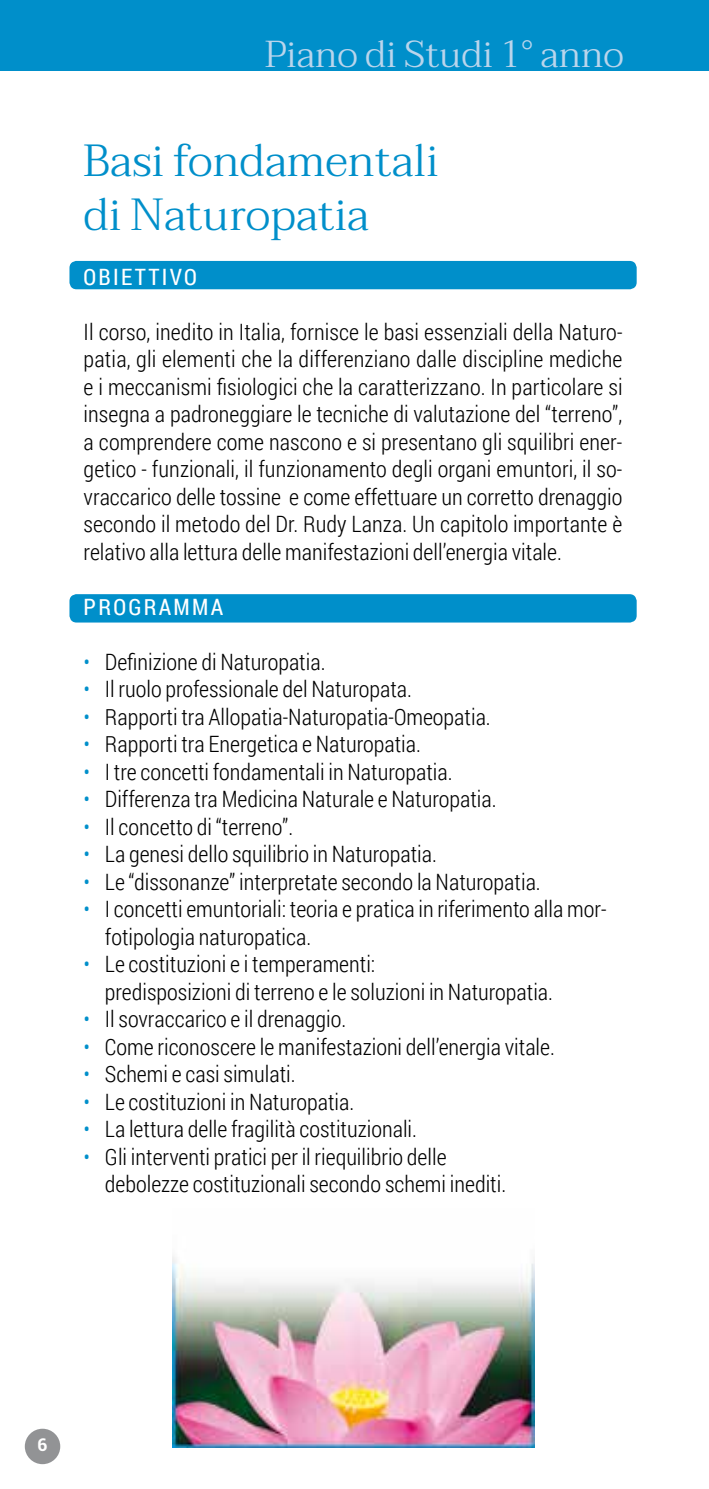
<style>
.page{position:relative;width:709px;height:1489px;background:#fff}
.page>*{position:absolute;margin:0;border:0;box-sizing:border-box;transform-origin:0 0}
.t1{font:300 45px/54px "Taviraj";color:#008fca}
.t2{font:300 37.5px "Taviraj";color:#bad5ec}
.t3{font:300 22.5px/27.5px "Roboto Condensed";color:#000}
.t4{font:22.5px "Roboto Condensed";letter-spacing:.1em;color:#fff}
.t5{font:700 17.5px "Roboto";color:#fff}
.s1{color:#008fca}
</style>
<div class="page">
<div style="left:25px;top:1428px;width:35px;height:35px;background:#929395;border-radius:50%"></div>
<img style="left:173px;top:1256px;width:361px;height:190px">
<div style="left:0;top:0;width:709px;height:71px;background:#008fca"></div>
<div style="left:69px;top:261px;width:567px;height:28px;background:#008fca;border-radius:7px"></div>
<div style="left:69px;top:594px;width:567px;height:28px;background:#008fca;border-radius:7px"></div>
<h2 class="t2" style="left:265px;top:39px;width:360px">Piano di Studi 1° anno</h2>
<h1 class="t1" style="left:84px;top:137px;width:356px">Basi fondamentali di Naturopatia</h1>
<p class="t4" style="left:84px;top:261px;width:115px">OBIETTIVO</p>
<p class="t3" style="left:84px;top:317px;width:540px;text-align:justify">Il corso, inedito in Italia, fornisce le basi essenziali della Naturo&shy;patia, gli elementi che la differenziano dalle discipline mediche e i meccanismi fisiologici che la caratterizzano. In particolare si insegna a padroneggiare le tecniche di valutazione del “terreno”, a comprendere come nascono e si presentano gli squilibri ener&shy;getico - funzionali, il funzionamento degli organi emuntori, il so&shy;vraccarico delle tossine e come effettuare un corretto drenaggio secondo il metodo del Dr. Rudy Lanza. Un capitolo importante è relativo alla lettura delle manifestazioni dell’energia vitale.</p>
<p class="t4" style="left:84px;top:591px;width:141px">PROGRAMMA</p>
<p class="t3" style="left:84px;top:647px;width:243px"><span class="s1">•</span> Definizione di Naturopatia.</p>
<p class="t3" style="left:84px;top:674px;width:330px"><span class="s1">•</span> Il ruolo professionale del Naturopata.</p>
<p class="t3" style="left:84px;top:702px;width:408px"><span class="s1">•</span> Rapporti tra Allopatia-Naturopatia-Omeopatia.</p>
<p class="t3" style="left:84px;top:729px;width:339px"><span class="s1">•</span> Rapporti tra Energetica e Naturopatia.</p>
<p class="t3" style="left:84px;top:757px;width:370px"><span class="s1">•</span> I tre concetti fondamentali in Naturopatia.</p>
<p class="t3" style="left:84px;top:784px;width:414px"><span class="s1">•</span> Differenza tra Medicina Naturale e Naturopatia.</p>
<p class="t3" style="left:84px;top:812px;width:211px"><span class="s1">•</span> Il concetto di “terreno”.</p>
<p class="t3" style="left:84px;top:839px;width:355px"><span class="s1">•</span> La genesi dello squilibrio in Naturopatia.</p>
<p class="t3" style="left:84px;top:867px;width:458px"><span class="s1">•</span> Le “dissonanze” interpretate secondo la Naturopatia.</p>
<p class="t3" style="left:105px;top:894px;width:503px;text-indent:-21px"><span class="s1">•</span> I concetti emuntoriali: teoria e pratica in riferimento alla mor&shy;fotipologia naturopatica.</p>
<p class="t3" style="left:105px;top:949px;width:449px;text-indent:-21px"><span class="s1">•</span> Le costituzioni e i temperamenti:<br>predisposizioni di terreno e le soluzioni in Naturopatia.</p>
<p class="t3" style="left:84px;top:1004px;width:264px"><span class="s1">•</span> Il sovraccarico e il drenaggio.</p>
<p class="t3" style="left:84px;top:1032px;width:473px"><span class="s1">•</span> Come riconoscere le manifestazioni dell’energia vitale.</p>
<p class="t3" style="left:84px;top:1059px;width:213px"><span class="s1">•</span> Schemi e casi simulati.</p>
<p class="t3" style="left:84px;top:1087px;width:272px"><span class="s1">•</span> Le costituzioni in Naturopatia.</p>
<p class="t3" style="left:84px;top:1114px;width:335px"><span class="s1">•</span> La lettura delle fragilità costituzionali.</p>
<p class="t3" style="left:105px;top:1142px;width:403px;text-indent:-21px"><span class="s1">•</span> Gli interventi pratici per il riequilibrio delle debolezze costituzionali secondo schemi inediti.</p>
<p class="t5" style="left:37px;top:1432px;width:12px">6</p>
</div>
